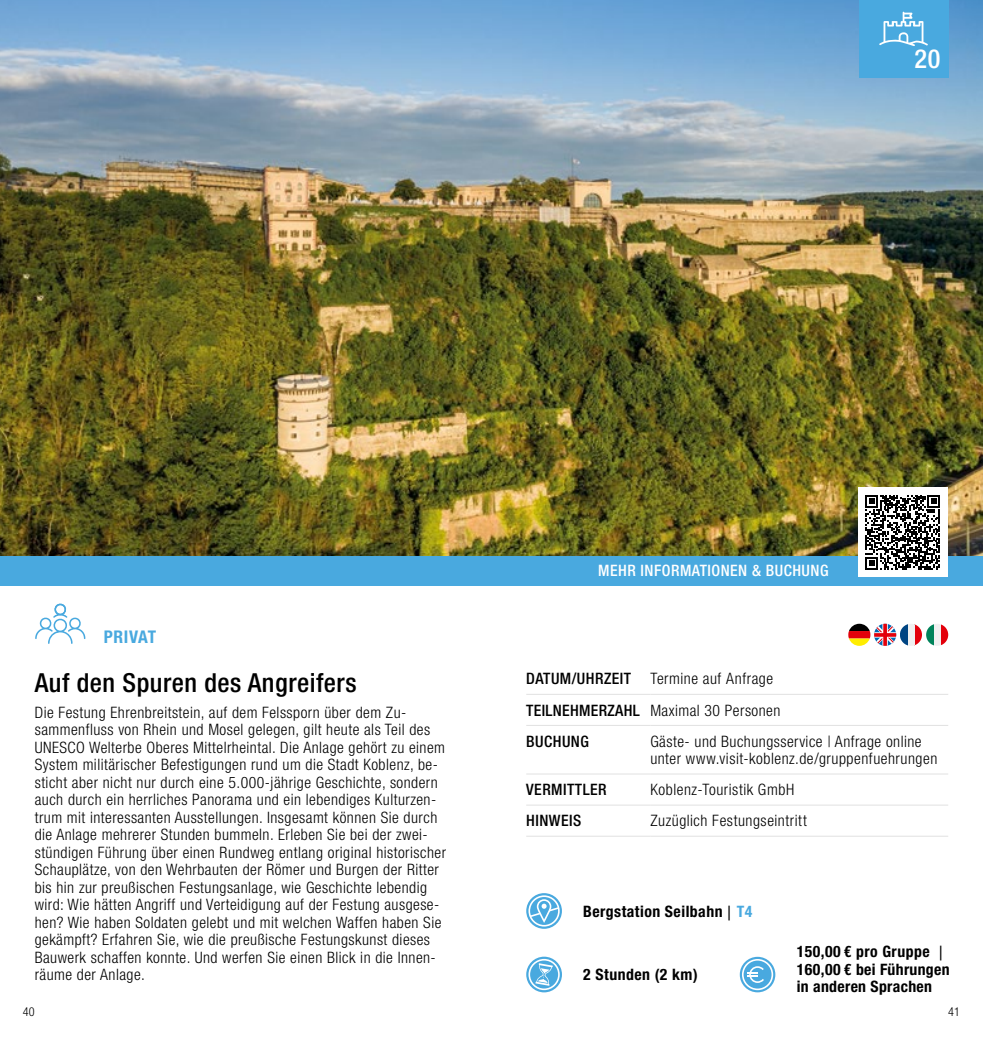
<style>
.page{position:relative;width:983px;height:1042px;background:#fff}
.page>*{position:absolute;margin:0;border:0;box-sizing:border-box;transform-origin:0 0}
.t1{font:500 condensed 26.25px "Helvetica Neue LT Std";letter-spacing:.02em;color:#000}
.t2{font:500 condensed 26.25px "Helvetica Neue LT Std";color:#fff}
.t3{font:700 condensed 17.5px "Helvetica Neue LT Std";letter-spacing:.035em;color:#49a9df}
.t4{font:300 condensed 15.75px/17.5px "Helvetica Neue LT Std";letter-spacing:.03em;color:#000}
.t5{font:700 condensed 15.75px/17.5px "Helvetica Neue LT Std";letter-spacing:.03em;color:#000}
.t6{font:500 condensed 15.75px/31.2px "Helvetica Neue LT Std";letter-spacing:.03em;color:#000}
.t7{font:500 condensed 15.75px "Helvetica Neue LT Std";letter-spacing:.03em;color:#fff}
.t8{font:300 condensed 12.25px "Helvetica Neue LT Std";color:#000}
.s1{font-weight:300}
.s2{font-family:"Arial";font-weight:400;font-stretch:normal}
.s3{color:#49a9df}
</style>
<div class="page">
<img style="left:0;top:0;width:982px;height:556px">
<div style="left:0;top:556px;width:982px;height:29px;background:#49a9df"></div>
<svg style="left:526px;top:774px;width:124px;height:32px"></svg>
<svg style="left:650px;top:774px;width:297px;height:32px"></svg>
<hr style="left:526px;top:694px;width:124px;height:1px;background:#e1e1e1">
<hr style="left:526px;top:725px;width:124px;height:1px;background:#e1e1e1">
<hr style="left:526px;top:773px;width:124px;height:1px;background:#e1e1e1">
<hr style="left:526px;top:804px;width:124px;height:1px;background:#e1e1e1">
<hr style="left:526px;top:836px;width:124px;height:1px;background:#e1e1e1">
<hr style="left:650px;top:694px;width:297px;height:1px;background:#e1e1e1">
<hr style="left:650px;top:725px;width:297px;height:1px;background:#e1e1e1">
<hr style="left:650px;top:773px;width:297px;height:1px;background:#e1e1e1">
<hr style="left:650px;top:804px;width:297px;height:1px;background:#e1e1e1">
<hr style="left:650px;top:836px;width:297px;height:1px;background:#e1e1e1">
<div style="left:857px;top:487px;width:90px;height:90px;background:#fff"></div>
<svg style="left:865px;top:495px;width:74px;height:74px"></svg>
<div style="left:858px;top:0;width:89px;height:77px;background:#49a9df"></div>
<svg style="left:879px;top:12px;width:48px;height:34px"></svg>
<svg style="left:35px;top:603px;width:50px;height:41px"></svg>
<svg style="left:739px;top:957px;width:36px;height:35px"></svg>
<svg style="left:741px;top:959px;width:32px;height:31px"></svg>
<svg style="left:526px;top:956px;width:36px;height:36px"></svg>
<svg style="left:528px;top:959px;width:31px;height:31px"></svg>
<svg style="left:526px;top:893px;width:35px;height:36px"></svg>
<svg style="left:528px;top:895px;width:31px;height:31px"></svg>
<svg style="left:914px;top:624px;width:7px;height:22px"></svg>
<div style="left:907px;top:624px;width:7px;height:22px;background:#f0f0f0"></div>
<svg style="left:900px;top:624px;width:7px;height:21px"></svg>
<svg style="left:940px;top:624px;width:7px;height:21px"></svg>
<div style="left:933px;top:624px;width:7px;height:22px;background:#f0f0f0"></div>
<svg style="left:926px;top:624px;width:7px;height:21px"></svg>
<svg style="left:848px;top:624px;width:47px;height:22px"></svg>
<h1 class="t2" style="left:914px;top:42px;width:27px">20</h1>
<p class="t3" style="left:104px;top:626px;width:54px">PRIVAT</p>
<h1 class="t1" style="left:35px;top:666px;width:323px">Auf den Spuren des Angreifers</h1>
<p class="t4" style="left:35px;top:703px;width:412px">Die Festung Ehrenbreitstein, auf dem Felssporn über dem Zu&shy;sammenfluss von Rhein und Mosel gelegen, gilt heute als Teil des UNESCO Welterbe Oberes Mittelrheintal. Die Anlage gehört zu einem System militärischer Befestigungen rund um die Stadt Koblenz, be&shy;sticht aber nicht nur durch eine 5.000-jährige Geschichte, sondern auch durch ein herrliches Panorama und ein lebendiges Kulturzen&shy;trum mit interessanten Ausstellungen. Insgesamt können Sie durch die Anlage mehrerer Stunden bummeln. Erleben Sie bei der zwei&shy;stündigen Führung über einen Rundweg entlang original historischer Schauplätze, von den Wehrbauten der Römer und Burgen der Ritter bis hin zur preußischen Festungsanlage, wie Geschichte lebendig wird: Wie hätten Angriff und Verteidigung auf der Festung ausgese&shy;hen? Wie haben Soldaten gelebt und mit welchen Waffen haben Sie gekämpft? Erfahren Sie, wie die preußische Festungskunst dieses Bauwerk schaffen konnte. Und werfen Sie einen Blick in die Innen&shy;räume der Anlage.</p>
<p class="t7" style="left:598px;top:560px;width:232px">MEHR INFORMATIONEN &amp; BUCHUNG</p>
<p class="t6" style="left:526px;top:663px;width:256px">DATUM/UHRZEIT <span class="s1">Termine auf Anfrage<br></span>TEILNEHMERZAHL <span class="s1">Maximal 30 Personen<br></span>BUCHUNG</p>
<p class="t4" style="left:650px;top:732px;width:288px">Gäste- und Buchungsservice | Anfrage online unter www.visit-koblenz.de/gruppenfuehrungen</p>
<p class="t6" style="left:526px;top:774px;width:82px">VERMITTLER</p>
<p class="t4" style="left:650px;top:781px;width:145px">Koblenz-Touristik GmbH</p>
<p class="t6" style="left:526px;top:805px;width:57px">HINWEIS</p>
<p class="t4" style="left:650px;top:812px;width:158px">Zuzüglich Festungseintritt</p>
<p class="t5" style="left:583px;top:902px;width:170px">Bergstation Seilbahn <span class="s2">|</span> <span class="s3">T4</span></p>
<p class="t5" style="left:583px;top:966px;width:116px">2 Stunden (2 km)</p>
<p class="t5" style="left:796px;top:943px;width:154px">150,00 € pro Gruppe <span class="s2">|<br></span>160,00 € bei Führungen in anderen Sprachen</p>
<p class="t8" style="left:23px;top:1004px;width:13px">40</p>
<p class="t8" style="left:947px;top:1004px;width:13px">41</p>
</div>
